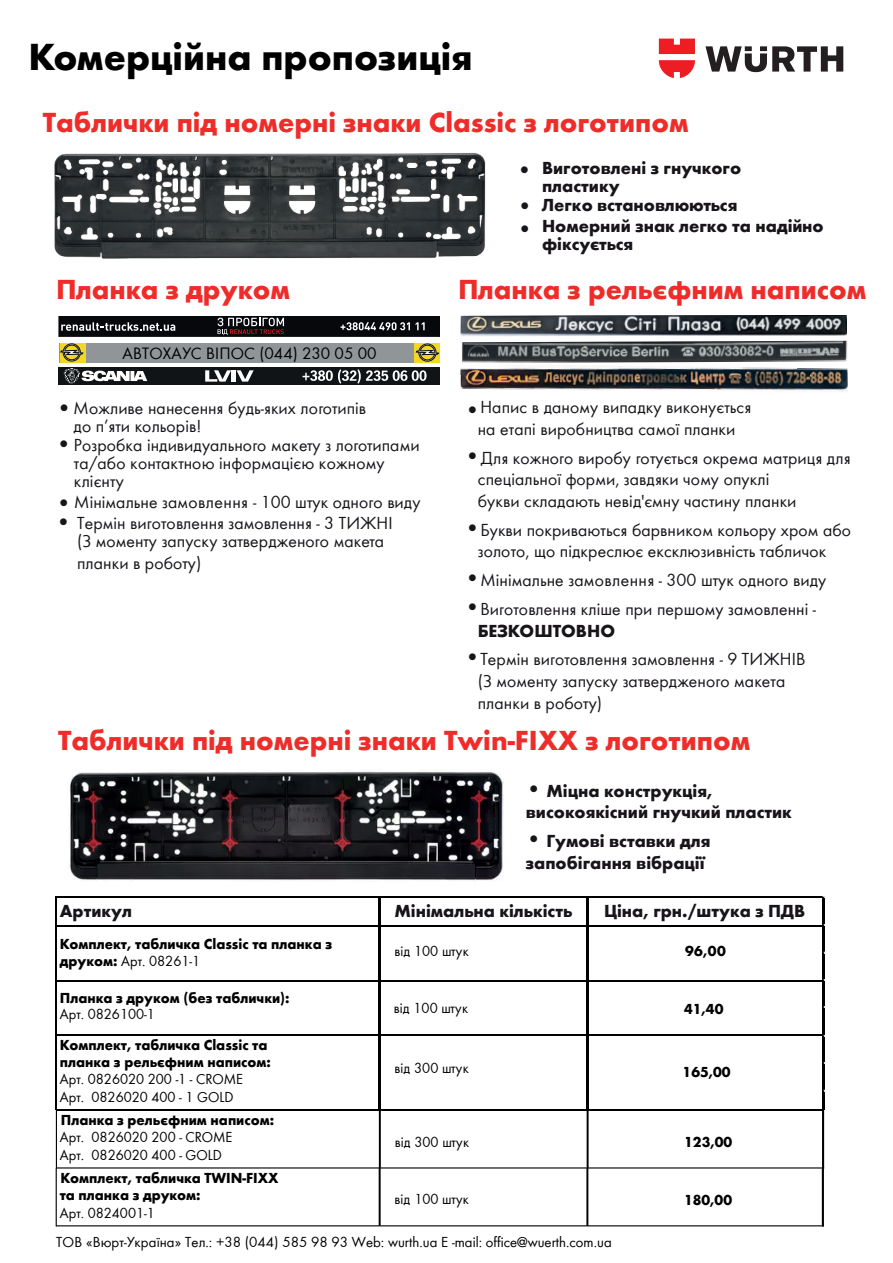
<style>
.page{position:relative;width:893px;height:1263px;background:#fff}
.page>*{position:absolute;margin:0;border:0;box-sizing:border-box;transform-origin:0 0}
.t1{font:700 39px "Wuerth";color:#000001}
.t2{font:700 28.5px "Wuerth";color:#ee2d2a}
.t3{font:700 24px/19.8px "Wuerth";color:#18151a}
.t4{font:700 22.5px "Wuerth";color:#231f20}
.t5{font:18px/21.6px "Wuerth";color:#18151a}
.t6{font:700 18px/18.6px "Wuerth";color:#18151a}
.t7{font:17.1px "Wuerth";color:#000001}
.t8{font:15px/18px "Wuerth";color:#000001}
.t9{font:700 15px/17.1px "Wuerth";color:#000001}
.s1{font-weight:700;font-size:24px}
.s2{font-weight:700}
.s3{font-size:24px}
.s4{font-weight:400}
</style>
<div class="page">
<svg style="left:705px;top:46px;width:138px;height:26px"></svg>
<svg style="left:659px;top:39px;width:36px;height:39px"></svg>
<hr style="left:56px;top:896px;width:768px;height:1px;background:#000001">
<hr style="left:57px;top:980px;width:767px;height:1px;background:#000001">
<hr style="left:57px;top:1035px;width:767px;height:1px;background:#000001">
<hr style="left:379px;top:897px;width:2px;height:213px;background:#000001">
<hr style="left:586px;top:897px;width:3px;height:213px;background:#000001">
<hr style="left:822px;top:897px;width:2px;height:213px;background:#000001">
<hr style="left:56px;top:925px;width:767px;height:1px;background:#000001">
<hr style="left:56px;top:897px;width:1px;height:213px;background:#000001">
<hr style="left:56px;top:1110px;width:767px;height:1px;background:#000001">
<hr style="left:56px;top:1110px;width:1px;height:58px;background:#000001">
<hr style="left:56px;top:1167px;width:768px;height:1px;background:#000001">
<img style="left:460px;top:341px;width:388px;height:51px">
<img style="left:460px;top:315px;width:387px;height:21px">
<img style="left:54px;top:152px;width:432px;height:107px">
<div style="left:59px;top:316px;width:381px;height:20px;background:#06080c"></div>
<svg style="left:61px;top:322px;width:114px;height:9px"></svg>
<svg style="left:341px;top:322px;width:69px;height:8px"></svg>
<svg style="left:416px;top:322px;width:9px;height:8px"></svg>
<svg style="left:217px;top:318px;width:67px;height:17px"></svg>
<div style="left:59px;top:343px;width:381px;height:20px;background:#909698"></div>
<div style="left:415px;top:343px;width:25px;height:20px;background:#f2d825"></div>
<div style="left:60px;top:343px;width:25px;height:20px;background:#f2d825"></div>
<svg style="left:60px;top:343px;width:23px;height:19px"></svg>
<svg style="left:416px;top:343px;width:23px;height:19px"></svg>
<div style="left:58px;top:367px;width:382px;height:18px;background:#111416"></div>
<svg style="left:303px;top:369px;width:123px;height:15px"></svg>
<svg style="left:205px;top:370px;width:49px;height:12px"></svg>
<hr style="left:822px;top:1110px;width:2px;height:58px;background:#000001">
<hr style="left:587px;top:1110px;width:2px;height:58px;background:#000001">
<hr style="left:379px;top:1110px;width:2px;height:58px;background:#000001">
<svg style="left:63px;top:368px;width:84px;height:16px"></svg>
<hr style="left:56px;top:1168px;width:1px;height:58px;background:#000001">
<hr style="left:56px;top:1225px;width:768px;height:1px;background:#000001">
<hr style="left:822px;top:1168px;width:2px;height:58px;background:#000001">
<hr style="left:586px;top:1168px;width:2px;height:58px;background:#000001">
<hr style="left:379px;top:1168px;width:2px;height:58px;background:#000001">
<img style="left:70px;top:771px;width:434px;height:111px">
<h1 class="t1" style="left:29px;top:29px;width:445px">Комерційна пропозиція</h1>
<h2 class="t2" style="left:43px;top:102px;width:647px">Таблички під номерні знаки Classic з логотипом</h2>
<p class="t6" style="left:542px;top:157px;width:201px">Виготовлені з гнучкого пластику<br>Легко встановлюються</p>
<p class="t6" style="left:542px;top:216px;width:283px;line-height:18px">Номерний знак легко та надійно фіксується</p>
<h3 class="t3" style="left:517px;top:150px;width:18px;line-height:36px">• •</h3>
<h3 class="t3" style="left:517px;top:217px;width:18px">•</h3>
<h2 class="t2" style="left:56px;top:268px;width:236px">Планка з друком</h2>
<h2 class="t2" style="left:458px;top:268px;width:410px">Планка з рельєфним написом</h2>
<p class="t7" style="left:123px;top:342px;width:256px">АВТОХАУС ВІПОС (044) 230 05 00</p>
<p class="t5" style="left:74px;top:398px;width:348px;line-height:18.3px">Можливе нанесення будь-яких логотипів<br>до п’яти кольорів!<br>Розробка індивидуального макету з логотипами та/або контактною інформацією кожному клієнту</p>
<p class="t5" style="left:74px;top:490px;width:348px">Мінімальне замовлення - 100 штук одного виду<br>Термін виготовлення замовлення - 3 ТИЖНІ</p>
<p class="t5" style="left:77px;top:529px;width:309px">(З моменту запуску затвердженого макета планки в роботу)</p>
<h3 class="t3" style="left:56px;top:396px;width:18px">•</h3>
<h3 class="t3" style="left:56px;top:433px;width:18px">•</h3>
<h3 class="t3" style="left:56px;top:491px;width:18px">• •</h3>
<p class="t5" style="left:464px;top:396px;width:288px;text-align:center"><span class="s1">•</span>Напис в даному випадку виконується на етапі виробництва самої планки</p>
<p class="t5" style="left:478px;top:446px;width:374px;text-indent:-13px"><span class="s1">•</span>Для кожного виробу готується окрема матриця для спеціальної форми, завдяки чому опуклі<br>букви складають невід'ємну частину планки</p>
<p class="t5" style="left:478px;top:518px;width:375px;text-indent:-13px"><span class="s1">•</span>Букви покриваються барвником кольору хром або золото, що підкреслює ексклюзивність табличок</p>
<p class="t5" style="left:464px;top:568px;width:364px"><span class="s1">•</span>Мінімальне замовлення - 300 штук одного виду</p>
<p class="t5" style="left:478px;top:597px;width:340px;text-indent:-13px"><span class="s1">•</span>Виготовлення кліше при першому замовленні -<br><span class="s2">БЕЗКОШТОВНО</span></p>
<p class="t5" style="left:478px;top:648px;width:329px;text-indent:-13px"><span class="s1">•</span>Термін виготовлення замовлення - 9 ТИЖНІВ (З моменту запуску затвердженого макета планки в роботу)</p>
<h2 class="t2" style="left:58px;top:719px;width:694px">Таблички під номерні знаки Twin-FIXX з логотипом</h2>
<p class="t6" style="left:526px;top:778px;width:267px;line-height:21.6px"><span class="s3">•</span> Міцна конструкція, високоякісний гнучкий пластик</p>
<p class="t6" style="left:526px;top:829px;width:186px;line-height:21.6px"><span class="s3">•</span> Гумові вставки для запобігання вібрації</p>
<p class="t6" style="left:60px;top:900px;width:74px">Артикул</p>
<p class="t6" style="left:394px;top:900px;width:179px">Мінімальна кількість</p>
<p class="t6" style="left:604px;top:900px;width:203px">Ціна, грн./штука з ПДВ</p>
<p class="t9" style="left:60px;top:935px;width:274px">Комплект, табличка Classic та планка з друком: <span class="s4">Арт. 08261-1</span></p>
<p class="t9" style="left:60px;top:988px;width:231px">Планка з друком (без таблички):</p>
<p class="t8" style="left:60px;top:1005px;width:97px">Арт. 0826100-1</p>
<p class="t9" style="left:60px;top:1035px;width:213px">Комплект, табличка Classic та планка з рельєфним написом:</p>
<p class="t8" style="left:60px;top:1069px;width:185px">Арт. 0826020 200 -1 - CROME<br>Арт. 0826020 400 - 1 GOLD</p>
<p class="t4" style="left:-3px;top:1020px;width:112px">rem ipsum</p>
<p class="t9" style="left:61px;top:1110px;width:215px">Планка з рельєфним написом:</p>
<p class="t8" style="left:60px;top:1128px;width:174px;line-height:17.5px">Арт. 0826020 200 - CROME<br>Арт. 0826020 400 - GOLD</p>
<p class="t9" style="left:60px;top:1168px;width:220px">Комплект, табличка TWIN-FIXX та планка з друком:</p>
<p class="t8" style="left:60px;top:1203px;width:97px">Арт. 0824001-1</p>
<p class="t8" style="left:394px;top:941px;width:76px">від 100 штук</p>
<p class="t9" style="left:685px;top:941px;width:42px">96,00</p>
<p class="t8" style="left:394px;top:998px;width:76px">від 100 штук</p>
<p class="t9" style="left:684px;top:999px;width:41px">41,40</p>
<p class="t8" style="left:394px;top:1058px;width:76px">від 300 штук</p>
<p class="t9" style="left:683px;top:1062px;width:50px">165,00</p>
<p class="t8" style="left:395px;top:1132px;width:76px">від 300 штук</p>
<p class="t9" style="left:684px;top:1132px;width:50px">123,00</p>
<p class="t8" style="left:395px;top:1190px;width:76px">від 100 штук</p>
<p class="t9" style="left:684px;top:1190px;width:50px">180,00</p>
<p class="t8" style="left:56px;top:1232px;width:557px">ТОВ «Вюрт-Україна» Тел.: +38 (044) 585 98 93 Web: wurth.ua E -mail: office@wuerth.com.ua</p>
</div>
